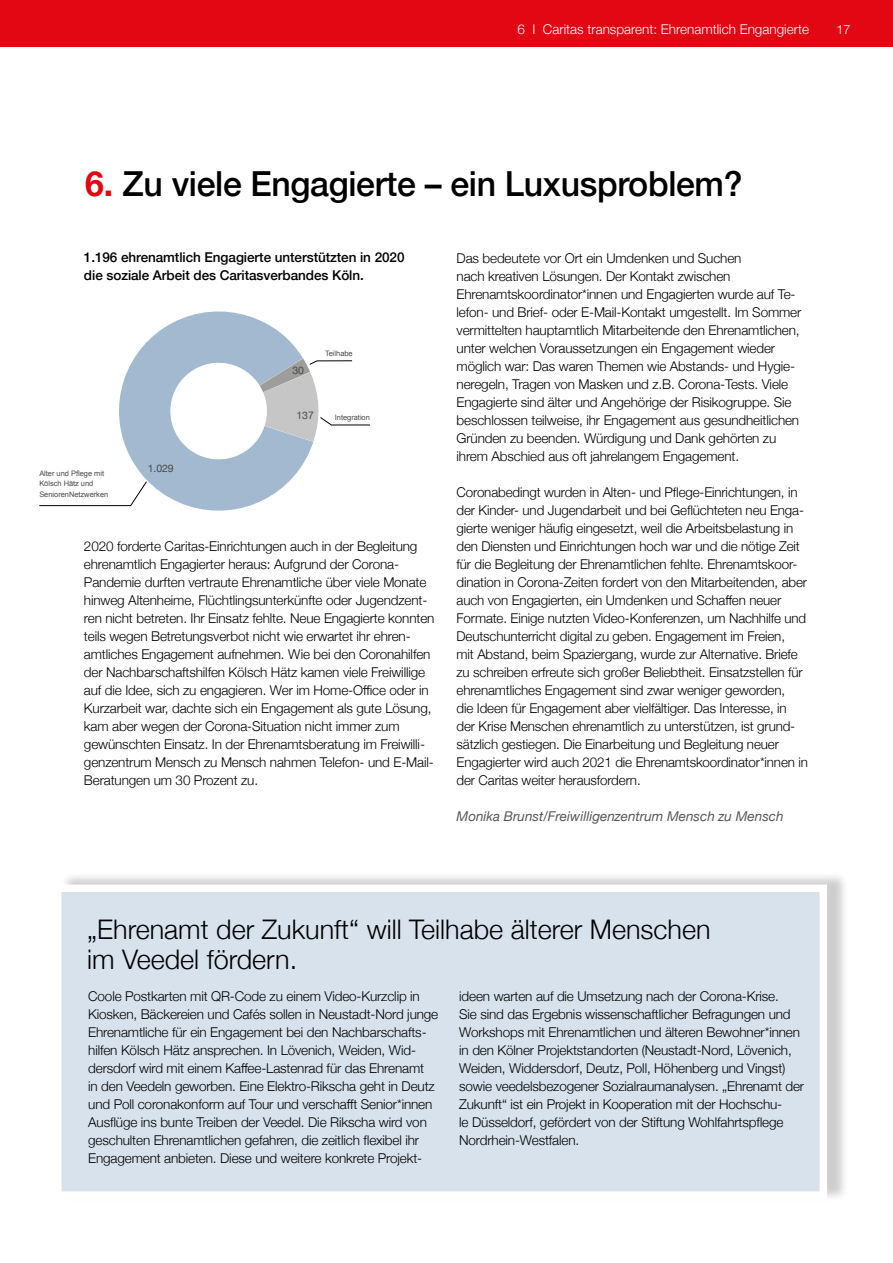
<style>
.page{position:relative;width:893px;height:1263px;background:#fff}
.page>*{position:absolute;margin:0;border:0;box-sizing:border-box;transform-origin:0 0}
.t1{font:500 34.5px "Helvetica Neue";letter-spacing:-.01em;color:#000}
.t2{font:300 27px/30px "Helvetica Neue";color:#000}
.t3{font:300 13.5px/18px "Helvetica Neue";letter-spacing:-.01em;color:#000}
.t4{font:500 13.5px/18px "Helvetica Neue";letter-spacing:-.005em;color:#000}
.t5{font:italic 13.5px "Helvetica Neue";color:#575756}
.t6{font:300 13.5px "Helvetica Neue";color:#fff}
.t7{font:300 12.75px "Helvetica Neue";color:#fff}
.t8{font:10.5px "Helvetica Neue";letter-spacing:-.005em;color:#4a4a49}
.t9{font:7.5px/10.5px "Arial";letter-spacing:-.005em;color:#4a4a49}
.t10{font:7.5px "Helvetica Neue";color:#4a4a49}
.s1{font-weight:700;color:#e30613}
</style>
<div class="page">
<div style="left:60px;top:871px;width:789px;height:331px;background:#000;opacity:.2"></div>
<div style="left:54px;top:884px;width:773px;height:315px;background:#d8e2ec;border:8px solid #fff"></div>
<div style="left:0;top:0;width:893px;height:47px;background:#e30613"></div>
<svg style="left:39px;top:505px;width:68px;height:1px"></svg>
<svg style="left:107px;top:311px;width:197px;height:200px;fill:#a2b9cf"></svg>
<svg style="left:165px;top:358px;width:205px;height:105px"></svg>
<p class="t6" style="left:517px;top:19px;width:293px">6 I Caritas transparent: Ehrenamtlich Engangierte</p>
<p class="t7" style="left:836px;top:19px;width:16px">17</p>
<h1 class="t1" style="left:85px;top:156px;width:659px"><span class="s1">6.</span> Zu viele Engagierte – ein Luxusproblem?</h1>
<p class="t4" style="left:84px;top:247px;width:322px">1.196 ehrenamtlich Engagierte unterstützten in 2020 die soziale Arbeit des Caritasverbandes Köln.</p>
<p class="t8" style="left:148px;top:461px;width:28px">1.029</p>
<p class="t9" style="left:39px;top:468px;width:66px">Alter und Pflege mit</p>
<p class="t10" style="left:152px;top:468px;width:14px">900</p>
<p class="t9" style="left:39px;top:478px;width:70px">Kölsch Hätz und<br>SeniorenNetzwerken</p>
<p class="t8" style="left:292px;top:362px;width:13px">30<sup>38</sup></p>
<p class="t8" style="left:296px;top:408px;width:19px">137</p>
<p class="t9" style="left:325px;top:348px;width:29px">Teilhabe</p>
<p class="t9" style="left:335px;top:412px;width:37px">Integration</p>
<p class="t3" style="left:84px;top:536px;width:352px">2020 forderte Caritas-Einrichtungen auch in der Begleitung ehrenamtlich Engagierter heraus: Aufgrund der Corona-Pandemie durften vertraute Ehrenamtliche über viele Monate hinweg Altenheime, Flüchtlingsunterkünfte oder Jugendzent&shy;ren nicht betreten. Ihr Einsatz fehlte. Neue Engagierte konnten teils wegen Betretungsverbot nicht wie erwartet ihr ehren&shy;amtliches Engagement aufnehmen. Wie bei den Coronahilfen der Nachbarschaftshilfen Kölsch Hätz kamen viele Freiwillige auf die Idee, sich zu engagieren. Wer im Home-Office oder in Kurzarbeit war, dachte sich ein Engagement als gute Lösung, kam aber wegen der Corona-Situation nicht immer zum gewünschten Einsatz. In der Ehrenamtsberatung im Freiwilli&shy;genzentrum Mensch zu Mensch nahmen Telefon- und E-Mail-Beratungen um 30 Prozent zu.</p>
<p class="t3" style="left:457px;top:248px;width:346px">Das bedeutete vor Ort ein Umdenken und Suchen<br>nach kreativen Lösungen. Der Kontakt zwischen Ehrenamtskoordinator*innen und Engagierten wurde auf Te&shy;lefon- und Brief- oder E-Mail-Kontakt umgestellt. Im Sommer vermittelten hauptamtlich Mitarbeitende den Ehrenamtlichen, unter welchen Voraussetzungen ein Engagement wieder möglich war: Das waren Themen wie Abstands- und Hygie&shy;neregeln, Tragen von Masken und z.B. Corona-Tests. Viele Engagierte sind älter und Angehörige der Risikogruppe. Sie beschlossen teilweise, ihr Engagement aus gesundheitlichen Gründen zu beenden. Würdigung und Dank gehörten zu ihrem Abschied aus oft jahrelangem Engagement.</p>
<p class="t3" style="left:457px;top:482px;width:353px">Coronabedingt wurden in Alten- und Pflege-Einrichtungen, in der Kinder- und Jugendarbeit und bei Geflüchteten neu Enga&shy;gierte weniger häufig eingesetzt, weil die Arbeitsbelastung in den Diensten und Einrichtungen hoch war und die nötige Zeit für die Begleitung der Ehrenamtlichen fehlte. Ehrenamtskoor&shy;dination in Corona-Zeiten fordert von den Mitarbeitenden, aber auch von Engagierten, ein Umdenken und Schaffen neuer Formate. Einige nutzten Video-Konferenzen, um Nachhilfe und Deutschunterricht digital zu geben. Engagement im Freien,<br>mit Abstand, beim Spaziergang, wurde zur Alternative. Briefe zu schreiben erfreute sich großer Beliebtheit. Einsatzstellen für ehrenamtliches Engagement sind zwar weniger geworden,<br>die Ideen für Engagement aber vielfältiger. Das Interesse, in der Krise Menschen ehrenamtlich zu unterstützen, ist grund&shy;sätzlich gestiegen. Die Einarbeitung und Begleitung neuer Engagierter wird auch 2021 die Ehrenamtskoordinator*innen in der Caritas weiter herausfordern.</p>
<p class="t5" style="left:457px;top:806px;width:328px">Monika Brunst/Freiwilligenzentrum Mensch zu Mensch</p>
<h2 class="t2" style="left:87px;top:912px;width:625px">„Ehrenamt der Zukunft“ will Teilhabe älterer Menschen im Veedel fördern.</h2>
<p class="t3" style="left:88px;top:986px;width:352px">Coole Postkarten mit QR-Code zu einem Video-Kurzclip in Kiosken, Bäckereien und Cafés sollen in Neustadt-Nord junge Ehrenamtliche für ein Engagement bei den Nachbarschafts&shy;hilfen Kölsch Hätz ansprechen. In Lövenich, Weiden, Wid&shy;dersdorf wird mit einem Kaffee-Lastenrad für das Ehrenamt<br>in den Veedeln geworben. Eine Elektro-Rikscha geht in Deutz und Poll coronakonform auf Tour und verschafft Senior*innen Ausflüge ins bunte Treiben der Veedel. Die Rikscha wird von geschulten Ehrenamtlichen gefahren, die zeitlich flexibel ihr Engagement anbieten. Diese und weitere konkrete Projekt-</p>
<p class="t3" style="left:459px;top:986px;width:346px">ideen warten auf die Umsetzung nach der Corona-Krise.<br>Sie sind das Ergebnis wissenschaftlicher Befragungen und Workshops mit Ehrenamtlichen und älteren Bewohner*innen in den Kölner Projektstandorten (Neustadt-Nord, Lövenich, Weiden, Widdersdorf, Deutz, Poll, Höhenberg und Vingst) sowie veedelsbezogener Sozialraumanalysen. „Ehrenamt der Zukunft“ ist ein Projekt in Kooperation mit der Hochschu-<br>le Düsseldorf, gefördert von der Stiftung Wohlfahrtspflege Nordrhein-Westfalen.</p>
</div>
